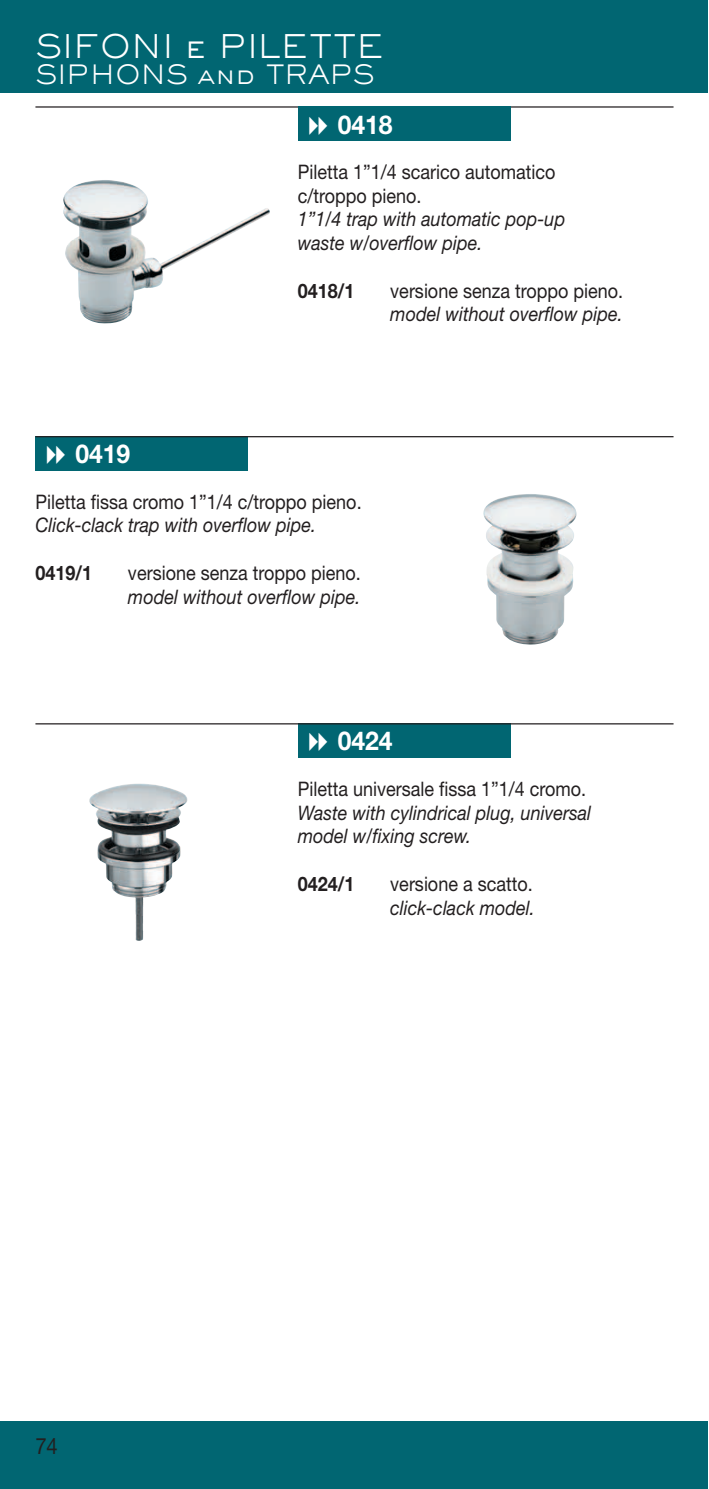
<style>
.page{position:relative;width:709px;height:1489px;background:#fff}
.page>*{position:absolute;margin:0;border:0;box-sizing:border-box;transform-origin:0 0}
.t1{font:300 32px "AT Sackers Gothic";color:#fff}
.t2{font:300 26px "AT Sackers Gothic";color:#fff}
.t3{font:700 26px "Helvetica Neue";color:#fff;scale:.95 1}
.t4{font:22.5px "Helvetica Neue";color:#231f20;scale:.9 1}
.t5{font:italic 20px/23.8px "Helvetica Neue";color:#231f20;scale:.9 1}
.t6{font:20px/23.8px "Helvetica Neue";color:#231f20;scale:.9 1}
.t7{font:700 20px "Helvetica Neue";color:#231f20;scale:.9 1}
</style>
<div class="page">
<hr style="left:35px;top:106px;width:638px;height:2px;background:#231f20">
<div style="left:298px;top:106px;width:212px;height:34px;background:#016672"></div>
<img style="left:63px;top:180px;width:207px;height:144px">
<div style="left:0;top:1px;width:708px;height:91px;background:#016672"></div>
<div style="left:0;top:1421px;width:708px;height:67px;background:#016672"></div>
<img style="left:483px;top:494px;width:93px;height:151px">
<div style="left:35px;top:436px;width:213px;height:34px;background:#016672"></div>
<hr style="left:35px;top:436px;width:638px;height:1px;background:#231f20">
<div style="left:298px;top:723px;width:212px;height:34px;background:#016672"></div>
<hr style="left:35px;top:723px;width:638px;height:1px;background:#231f20">
<img style="left:89px;top:792px;width:54px;height:148px">
<h1 class="t1" style="left:35px;top:24px;width:350px">SIFONI e PILETTE</h1>
<h2 class="t2" style="left:35px;top:57px;width:340px">SIPHONS and TRAPS</h2>
<h2 class="t3" style="left:338px;top:108px;width:59px">0418</h2>
<p class="t6" style="left:298px;top:160px;width:288px">Piletta 1”1/4 scarico automatico c/troppo pieno.</p>
<p class="t5" style="left:298px;top:207px;width:299px">1”1/4 trap with automatic pop-up waste w/overflow pipe.</p>
<p class="t7" style="left:298px;top:278px;width:65px">0418/1</p>
<p class="t6" style="left:390px;top:278px;width:260px">versione senza troppo pieno.</p>
<p class="t5" style="left:390px;top:302px;width:260px">model without overflow pipe.</p>
<h2 class="t3" style="left:75px;top:438px;width:59px">0419</h2>
<p class="t6" style="left:35px;top:489px;width:364px">Piletta fissa cromo 1”1/4 c/troppo pieno.</p>
<p class="t5" style="left:35px;top:513px;width:313px">Click-clack trap with overflow pipe.</p>
<p class="t7" style="left:35px;top:560px;width:65px">0419/1</p>
<p class="t6" style="left:128px;top:560px;width:260px">versione senza troppo pieno.</p>
<p class="t5" style="left:128px;top:584px;width:260px">model without overflow pipe.</p>
<p class="t4" style="left:35px;top:1431px;width:26px">74</p>
<h2 class="t3" style="left:338px;top:725px;width:59px">0424</h2>
<p class="t6" style="left:298px;top:776px;width:322px">Piletta universale fissa 1”1/4 cromo.</p>
<p class="t5" style="left:298px;top:800px;width:327px">Waste with cylindrical plug, universal model w/fixing screw.</p>
<p class="t7" style="left:298px;top:871px;width:65px">0424/1</p>
<p class="t6" style="left:390px;top:871px;width:160px">versione a scatto.</p>
<p class="t5" style="left:390px;top:895px;width:162px">click-clack model.</p>
</div>
